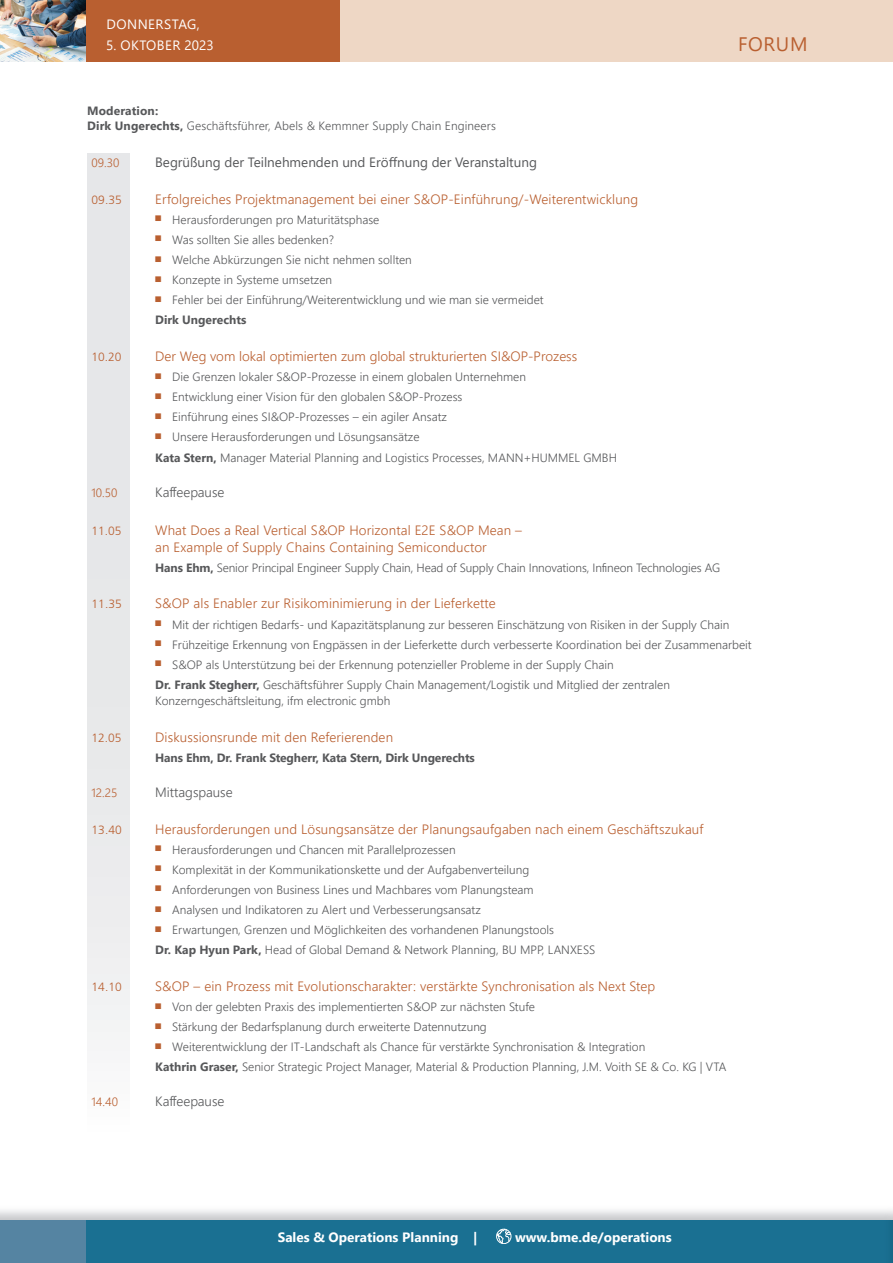
<style>
.page{position:relative;width:893px;height:1263px;background:#fff}
.page>*{position:absolute;margin:0;border:0;box-sizing:border-box;transform-origin:0 0}
.t1{font:19.5px "Segoe UI";letter-spacing:.035em;color:#b95f30}
.t2{font:300 13.5px/16.5px "Segoe UI";letter-spacing:.01em;color:#b95f30}
.t3{font:13.5px "Segoe UI";color:#57585a}
.t4{font:700 13.5px "Segoe UI";color:#fff}
.t5{font:300 13.5px "Segoe UI";color:#57585a}
.t6{font:13.5px "Segoe UI";letter-spacing:.035em;color:#fff}
.t7{font:300 12px/20.1px "Segoe UI";color:#57585a}
.t8{font:700 12px "Segoe UI";letter-spacing:-.01em;color:#57585a}
.t9{font:300 12px "Frutiger LT Std";letter-spacing:.01em;color:#b95f30}
.t10{font:300 12px "Segoe UI";color:#b95f30}
.s1{font-weight:700}
.s2{font-family:"Universal Std Newswith Comm Pi";font-weight:400;font-size:11.25px;color:#b95f30}
</style>
<div class="page">
<div style="left:85px;top:0;width:255px;height:62px;background:#b95f30"></div>
<div style="left:0;top:1220px;width:893px;height:43px;background:#1a7092"></div>
<div style="left:0;top:1220px;width:85px;height:43px;background:#5584a2"></div>
<img style="left:0;top:0;width:85px;height:62px">
<div style="left:340px;top:0;width:553px;height:62px;background:#eed7c5"></div>
<div style="left:87px;top:153px;width:43px;height:987px;background:linear-gradient(to bottom,#e1e2e5,#f3f3f4)"></div>
<svg style="left:496px;top:1229px;width:15px;height:15px"></svg>
<div style="left:496px;top:1229px;width:15px;height:15px;border:1px solid #fff;border-radius:50%"></div>
<p class="t6" style="left:107px;top:11px;width:95px">DONNERSTAG,</p>
<p class="t6" style="left:106px;top:32px;width:109px">5. OKTOBER 2023</p>
<h1 class="t1" style="left:738px;top:26px;width:71px">FORUM</h1>
<p class="t7" style="left:87px;top:102px;width:410px;line-height:15px"><span class="s1">Moderation:<br>Dirk Ungerechts,</span> Geschäftsführer, Abels &amp; Kemmner Supply Chain Engineers</p>
<p class="t10" style="left:91px;top:152px;width:29px">09.30</p>
<p class="t3" style="left:155px;top:150px;width:383px">Begrüßung der Teilnehmenden und Eröffnung der Veranstaltung</p>
<p class="t9" style="left:91px;top:193px;width:32px">09.35</p>
<p class="t2" style="left:155px;top:189px;width:484px">Erfolgreiches Projektmanagement bei einer S&amp;OP-Einführung/-Weiterentwicklung</p>
<p class="t7" style="left:155px;top:208px;width:390px"><span class="s2">◾</span> Herausforderungen pro Maturitätsphase<br><span class="s2">◾</span> Was sollten Sie alles bedenken?<br><span class="s2">◾</span> Welche Abkürzungen Sie nicht nehmen sollten<br><span class="s2">◾</span> Konzepte in Systeme umsetzen<br><span class="s2">◾</span> Fehler bei der Einführung/Weiterentwicklung und wie man sie vermeidet <span class="s1">Dirk Ungerechts</span></p>
<p class="t9" style="left:91px;top:350px;width:32px">10.20</p>
<p class="t2" style="left:155px;top:347px;width:423px">Der Weg vom lokal optimierten zum global strukturierten SI&amp;OP-Prozess</p>
<p class="t7" style="left:155px;top:366px;width:463px"><span class="s2">◾</span> Die Grenzen lokaler S&amp;OP-Prozesse in einem globalen Unternehmen<br><span class="s2">◾</span> Entwicklung einer Vision für den globalen S&amp;OP-Prozess<br><span class="s2">◾</span> Einführung eines SI&amp;OP-Prozesses – ein agiler Ansatz<br><span class="s2">◾</span> Unsere Herausforderungen und Lösungsansätze<br><span class="s1">Kata Stern,</span> Manager Material Planning and Logistics Processes, MANN+HUMMEL GMBH</p>
<p class="t10" style="left:91px;top:481px;width:28px">10.50</p>
<p class="t5" style="left:155px;top:479px;width:71px">Kaffeepause</p>
<p class="t9" style="left:91px;top:524px;width:32px">11.05</p>
<p class="t2" style="left:155px;top:521px;width:368px">What Does a Real Vertical S&amp;OP Horizontal E2E S&amp;OP Mean – an Example of Supply Chains Containing Semiconductor</p>
<p class="t7" style="left:155px;top:556px;width:566px"><span class="s1">Hans Ehm,</span> Senior Principal Engineer Supply Chain, Head of Supply Chain Innovations, Infineon Technologies AG</p>
<p class="t9" style="left:91px;top:597px;width:32px">11.35</p>
<p class="t2" style="left:155px;top:594px;width:342px">S&amp;OP als Enabler zur Risikominimierung in der Lieferkette</p>
<p class="t7" style="left:155px;top:613px;width:598px"><span class="s2">◾</span> Mit der richtigen Bedarfs- und Kapazitätsplanung zur besseren Einschätzung von Risiken in der Supply Chain<br><span class="s2">◾</span> Frühzeitige Erkennung von Engpässen in der Lieferkette durch verbesserte Koordination bei der Zusammenarbeit <span class="s2">◾</span> S&amp;OP als Unterstützung bei der Erkennung potenzieller Probleme in der Supply Chain<br><span class="s1">Dr. Frank Stegherr,</span> Geschäftsführer Supply Chain Management/Logistik und Mitglied der zentralen</p>
<p class="t7" style="left:155px;top:690px;width:237px">Konzerngeschäftsleitung, ifm electronic gmbh</p>
<p class="t9" style="left:91px;top:731px;width:32px">12.05</p>
<p class="t2" style="left:155px;top:727px;width:239px">Diskussionsrunde mit den Referierenden</p>
<p class="t8" style="left:155px;top:746px;width:321px">Hans Ehm, Dr. Frank Stegherr, Kata Stern, Dirk Ungerechts</p>
<p class="t10" style="left:91px;top:781px;width:28px">12.25</p>
<p class="t5" style="left:155px;top:779px;width:79px">Mittagspause</p>
<p class="t9" style="left:91px;top:823px;width:32px">13.40</p>
<p class="t2" style="left:155px;top:819px;width:550px">Herausforderungen und Lösungsansätze der Planungsaufgaben nach einem Geschäftszukauf</p>
<p class="t7" style="left:155px;top:838px;width:442px"><span class="s2">◾</span> Herausforderungen und Chancen mit Parallelprozessen<br><span class="s2">◾</span> Komplexität in der Kommunikationskette und der Aufgabenverteilung<br><span class="s2">◾</span> Anforderungen von Business Lines und Machbares vom Planungsteam<br><span class="s2">◾</span> Analysen und Indikatoren zu Alert und Verbesserungsansatz<br><span class="s2">◾</span> Erwartungen, Grenzen und Möglichkeiten des vorhandenen Planungstools<br><span class="s1">Dr. Kap Hyun Park,</span> Head of Global Demand &amp; Network Planning, BU MPP, LANXESS</p>
<p class="t9" style="left:91px;top:980px;width:32px">14.10</p>
<p class="t2" style="left:155px;top:976px;width:502px">S&amp;OP – ein Prozess mit Evolutionscharakter: verstärkte Synchronisation als Next Step</p>
<p class="t7" style="left:155px;top:995px;width:573px"><span class="s2">◾</span> Von der gelebten Praxis des implementierten S&amp;OP zur nächsten Stufe<br><span class="s2">◾</span> Stärkung der Bedarfsplanung durch erweiterte Datennutzung<br><span class="s2">◾</span> Weiterentwicklung der IT-Landschaft als Chance für verstärkte Synchronisation &amp; Integration<br><span class="s1">Kathrin Graser,</span> Senior Strategic Project Manager, Material &amp; Production Planning, J.M. Voith SE &amp; Co. KG | VTA</p>
<p class="t10" style="left:91px;top:1091px;width:28px">14.40</p>
<p class="t5" style="left:155px;top:1089px;width:71px">Kaffeepause</p>
<p class="t4" style="left:278px;top:1224px;width:201px">Sales &amp; Operations Planning |</p>
<p class="t4" style="left:515px;top:1224px;width:158px">www.bme.de/operations</p>
</div>
